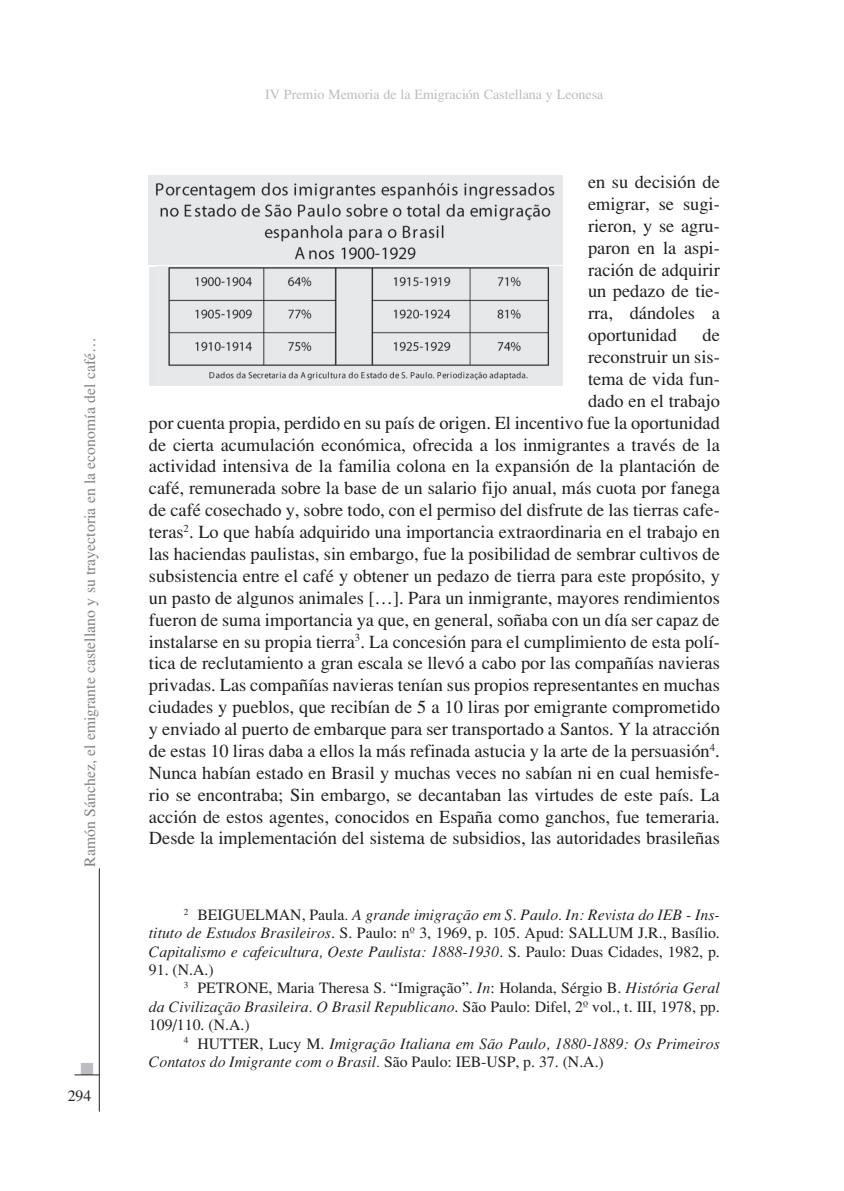
<style>
.page{position:relative;width:844px;height:1191px;background:#fff}
.page>*{position:absolute;margin:0;border:0;box-sizing:border-box;transform-origin:0 0}
.Nota{font:18.38px/21.9px "Times Roma 1";color:#231f20;text-align:justify}
.t1{font:17.5px "Zapf Dingbats ITC";color:#bcbdc0}
.Nota-2{font:italic 15.75px/18.4px "Times";color:#231f20;text-align:justify}
.Nota-3{font:15.75px/18.4px "Times Roma 1";color:#231f20;text-align:justify}
.lomito{font:15.75px "Times Roma 1";color:#808285}
.t2{font:14px "Times Roma 1";color:#bcbdc0}
.s1{font-family:"Times Roma 1";font-style:normal}
.s2{font-family:"Times";font-style:italic}
</style>
<div class="page">
<svg style="left:74px;top:1074px;width:25px;height:1px"></svg>
<hr style="left:99px;top:868px;width:1px;height:243px;background:#231f20">
<img style="left:149px;top:175px;width:413px;height:90px">
<div style="left:149px;top:267px;width:413px;height:118px;background:#e6e7e9"></div>
<img style="left:168px;top:267px;width:381px;height:114px">
<p class="lomito" style="left:81px;top:866px;width:531px;rotate:-90deg">Ramón Sánchez, el emigrante castellano y su trayectoria en la economía del café…</p>
<p class="t1" style="left:80px;top:1060px;width:15px">■</p>
<p class="Nota-3" style="left:68px;top:1086px;width:25px">294</p>
<p class="t2" style="left:265px;top:86px;width:339px">IV Premio Memoria de la Emigración Castellana y Leonesa</p>
<p class="Nota" style="left:588px;top:171px;width:133px">en su decisión de emigrar, se sugi&shy;rieron, y se agru&shy;paron en la aspi&shy;ración de adquirir un pedazo de tie&shy;rra, dándoles a oportunidad</p>
<p class="Nota" style="left:149px;top:324px;width:572px;text-align:right">de<br>reconstruir un sis-<br>tema de vida fun-<br>dado en el trabajo<br>por cuenta propia, perdido en su país de origen. El incentivo fue la oportunidad de cierta acumulación económica, ofrecida a los inmigrantes a través de la actividad intensiva de la familia colona en la expansión de la plantación de café, remunerada sobre la base de un salario fijo anual, más cuota por fanega de café cosechado y, sobre todo, con el permiso del disfrute de las tierras cafe&shy;teras<sup>2</sup>. Lo que había adquirido una importancia extraordinaria en el trabajo en las haciendas paulistas, sin embargo, fue la posibilidad de sembrar cultivos de subsistencia entre el café y obtener un pedazo de tierra para este propósito, y un pasto de algunos animales […]. Para un inmigrante, mayores rendimientos fueron de suma importancia ya que, en general, soñaba con un día ser capaz de instalarse en su propia tierra<sup>3</sup>. La concesión para el cumplimiento de esta polí&shy;tica de reclutamiento a gran escala se llevó a cabo por las compañías navieras privadas. Las compañías navieras tenían sus propios representantes en muchas ciudades y pueblos, que recibían de 5 a 10 liras por emigrante comprometido y enviado al puerto de embarque para ser transportado a Santos. Y la atracción de estas 10 liras daba a ellos la más refinada astucia y la arte de la persuasión<sup>4</sup>.<br>Nunca habían estado en Brasil y muchas veces no sabían ni en cual hemisfe&shy;rio se encontraba; Sin embargo, se decantaban las virtudes de este país. La acción de estos agentes, conocidos en España como ganchos, fue temeraria.<br>Desde la implementación del sistema de subsidios, las autoridades brasileñas</p>
<p class="Nota-2" style="left:149px;top:905px;width:572px;text-indent:35px"><sup>2</sup> <span class="s1">BEIGUELMAN, Paula</span>. A grande imigração em S. Paulo. In: Revista do IEB - Ins&shy;tituto de Estudos Brasileiros<span class="s1">. S. Paulo: nº 3, 1969, p. 105. Apud: SALLUM J.R., Basílio.<br></span>Capitalismo e cafeicultura, Oeste Paulista: 1888-1930<span class="s1">. S. Paulo: Duas Cidades, 1982, p.</span></p>
<p class="Nota-3" style="left:149px;top:960px;width:66px">91. (N.A.)</p>
<p class="Nota-3" style="left:149px;top:979px;width:572px;text-indent:35px"><sup>3</sup> PETRONE, Maria Theresa S. “Imigração”. <span class="s2">In</span>: Holanda, Sérgio B. <span class="s2">História Geral da Civilização Brasileira. O Brasil Republicano</span>. São Paulo: Difel, 2º vol., t. III, 1978, pp.<br>109/110. (N.A.)</p>
<p class="Nota-2" style="left:149px;top:1034px;width:572px;text-indent:35px"><sup>4</sup> <span class="s1">HUTTER, Lucy M.</span> Imigração Italiana em São Paulo, 1880-1889: Os Primeiros<br>Contatos do Imigrante com o Brasil. <span class="s1">São Paulo: IEB-USP, p. 37. (N.A.)</span></p>
</div>
